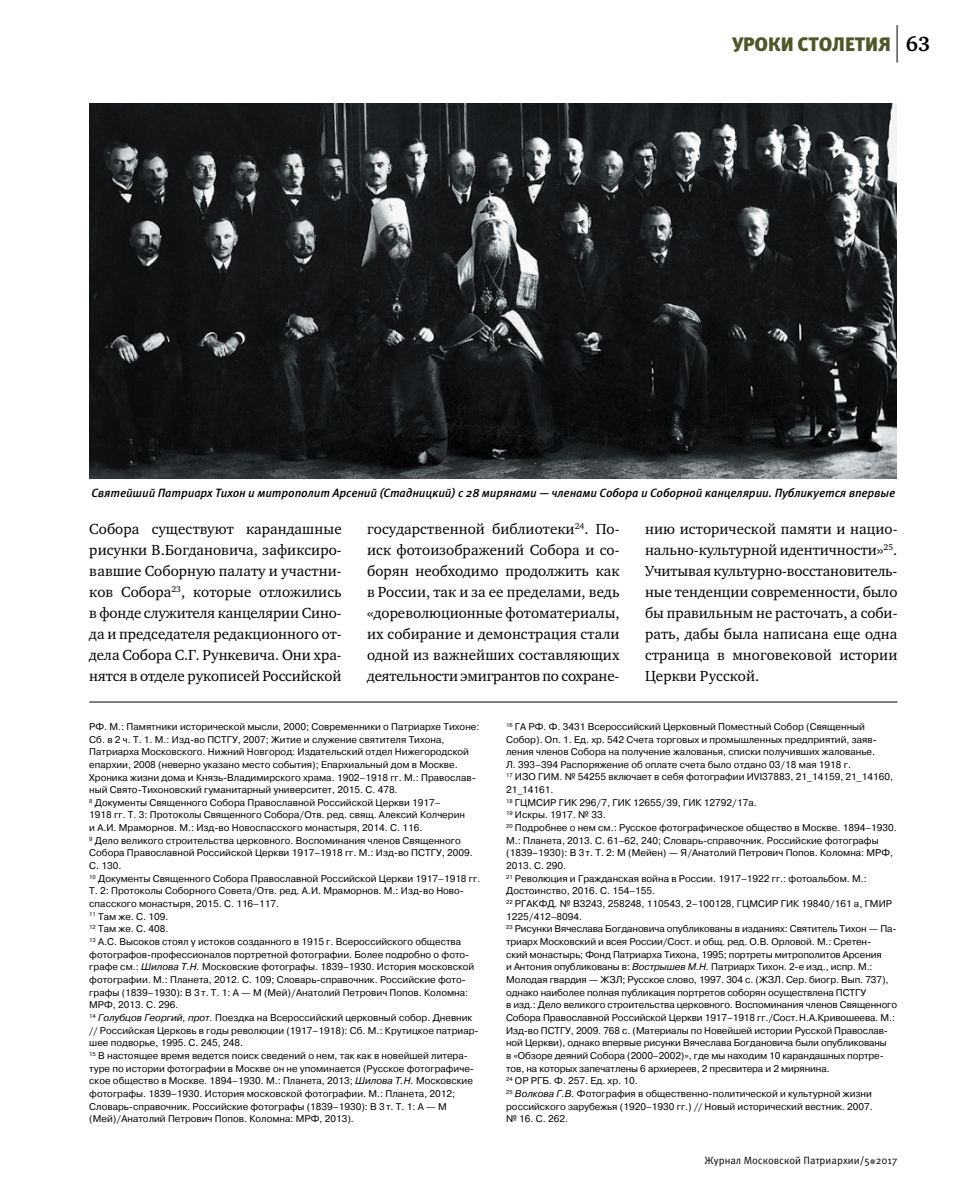
<style>
.page{position:relative;width:957px;height:1191px;background:#fff}
.page>*{position:absolute;margin:0;border:0;box-sizing:border-box;transform-origin:0 0}
.t1{font:700 21px "Charter ITC";color:#000}
.t2{font:900 19.5px "Meta Pro";letter-spacing:-.005em;color:#505628}
.t3{font:15px/21px "Charter ITC";color:#000;text-align:justify}
.t4{font:italic 500 12px "Meta Pro";letter-spacing:-.01em;color:#000}
.t5{font:10.5px "Meta Pro";color:#000}
.t6{font:9.75px/12.6px "Pragmatica";color:#000}
.s1{font-style:italic}
</style>
<div class="page">
<hr style="left:896px;top:25px;width:1px;height:38px;background:#000">
<svg style="left:870px;top:1159px;width:5px;height:5px"></svg>
<img style="left:89px;top:103px;width:807px;height:375px">
<hr style="left:89px;top:701px;width:808px;height:1px;background:#000">
<h2 class="t2" style="left:732px;top:32px;width:160px">УРОКИ СТОЛЕТИЯ</h2>
<h1 class="t1" style="left:906px;top:31px;width:26px">63</h1>
<p class="t4" style="left:91px;top:485px;width:805px">Святейший Патриарх Тихон и митрополит Арсений (Стадницкий) с 28 мирянами — членами Собора и Соборной канцелярии. Публикуется впервые</p>
<p class="t3" style="left:89px;top:518px;width:254px">Собора существуют карандашные рисунки В.Богдановича, зафиксиро&shy;вавшие Соборную палату и участни&shy;ков Собора<sup>23</sup>, которые отложились в фонде служителя канцелярии Сино&shy;да и председателя редакционного от&shy;дела Собора С.Г. Рункевича. Они хра&shy;нятся в отделе рукописей Российской</p>
<p class="t3" style="left:367px;top:518px;width:254px">государственной библиотеки<sup>24</sup>. По&shy;иск фотоизображений Собора и со&shy;борян необходимо продолжить как в России, так и за ее пределами, ведь «дореволюционные фотоматериалы, их собирание и демонстрация стали одной из важнейших составляющих деятельности эмигрантов по сохране-</p>
<p class="t3" style="left:645px;top:518px;width:254px">нию исторической памяти и нацио&shy;нально-культурной идентичности»<sup>25</sup>.<br>Учитывая культурно-восстановитель&shy;ные тенденции современности, было бы правильным не расточать, а соби&shy;рать, дабы была написана еще одна страница в многовековой истории Церкви Русской.</p>
<p class="t6" style="left:89px;top:720px;width:392px">РФ. М.: Памятники исторической мысли, 2000; Современники о Патриархе Тихоне:<br>Сб. в 2 ч. Т. 1. М.: Изд-во ПСТГУ, 2007; Житие и служение святителя Тихона, Патриарха Московского. Нижний Новгород: Издательский отдел Нижегородской епархии, 2008 (неверно указано место события); Епархиальный дом в Москве.<br>Хроника жизни дома и Князь-Владимирского храма. 1902–1918 гг. М.: Православ&shy;ный Свято-Тихоновский гуманитарный университет, 2015. С. 478.<br><sup>8</sup> Документы Священного Собора Православной Российской Церкви 1917–<br>1918 гг. Т. 3: Протоколы Священного Собора/Отв. ред. свящ. Алексий Колчерин<br>и А.И. Мраморнов. М.: Изд-во Новоспасского монастыря, 2014. С. 116.<br><sup>9</sup> Дело великого строительства церковного. Воспоминания членов Священного Собора Православной Российской Церкви 1917–1918 гг. М.: Изд-во ПСТГУ, 2009.<br>С. 130.<br><sup>10</sup> Документы Священного Собора Православной Российской Церкви 1917–1918 гг.<br>Т. 2: Протоколы Соборного Совета/Отв. ред. А.И. Мраморнов. М.: Изд-во Ново&shy;спасского монастыря, 2015. С. 116–117.<br><sup>11</sup> Там же. С. 109.<br><sup>12</sup> Там же. С. 408.<br><sup>13</sup> А.С. Высоков стоял у истоков созданного в 1915 г. Всероссийского общества фотографов-профессионалов портретной фотографии. Более подробно о фото&shy;графе см.: <span class="s1">Шилова Т.Н.</span> Московские фотографы. 1839–1930. История московской фотографии. М.: Планета, 2012. С. 109; Словарь-справочник. Российские фото&shy;графы (1839–1930): В 3т. Т. 1: А — М (Мей)/Анатолий Петрович Попов. Коломна:<br>МРФ, 2013. С. 296.<br><sup>14</sup> <span class="s1">Голубцов Георгий, прот.</span> Поездка на Всероссийский церковный собор. Дневник // Российская Церковь в годы революции (1917–1918): Сб. М.: Крутицкое патриар&shy;шее подворье, 1995. С. 245, 248.<br><sup>15</sup> В настоящее время ведется поиск сведений о нем, так как в новейшей литера&shy;туре по истории фотографии в Москве он не упоминается (Русское фотографиче&shy;ское общество в Москве. 1894–1930. М.: Планета, 2013; <span class="s1">Шилова Т.Н.</span> Московские фотографы. 1839–1930. История московской фотографии. М.: Планета, 2012; Словарь-справочник. Российские фотографы (1839–1930): В 3т. Т. 1: А — М (Мей)/Анатолий Петрович Попов. Коломна: МРФ, 2013).</p>
<p class="t6" style="left:506px;top:720px;width:392px"><sup>16</sup> ГА РФ. Ф. 3431 Всероссийский Церковный Поместный Собор (Священный Собор). Оп. 1. Ед. хр. 542 Счета торговых и промышленных предприятий, заяв&shy;ления членов Собора на получение жалованья, списки получивших жалованье.<br>Л. 393–394 Распоряжение об оплате счета было отдано 03/18 мая 1918 г.<br><sup>17</sup> ИЗО ГИМ. № 54255 включает в себя фотографии ИVI37883, 21_14159, 21_14160, 21_14161.<br><sup>18</sup> ГЦМСИР ГИК 296/7, ГИК 12655/39, ГИК 12792/17а.<br><sup>19</sup> Искры. 1917. № 33.<br><sup>20</sup> Подробнее о нем см.: Русское фотографическое общество в Москве. 1894–1930.<br>М.: Планета, 2013. С. 61–62, 240; Словарь-справочник. Российские фотографы (1839–1930): В 3т. Т. 2: М (Мейен) — Я/Анатолий Петрович Попов. Коломна: МРФ, 2013. С. 290.<br><sup>21</sup> Революция и Гражданская война в России. 1917–1922 гг.: фотоальбом. М.:<br>Достоинство, 2016. С. 154–155.<br><sup>22</sup> РГАКФД. № В3243, 258248, 110543, 2–100128, ГЦМСИР ГИК 19840/161 а, ГМИР 1225/412–8094.<br><sup>23</sup> Рисунки Вячеслава Богдановича опубликованы в изданиях: Святитель Тихон — Па&shy;триарх Московский и всея России/Сост. и общ. ред. О.В. Орловой. М.: Сретен-<br>ский монастырь; Фонд Патриарха Тихона, 1995; портреты митрополитов Арсения<br>и Антония опубликованы в: <span class="s1">Вострышев М.Н.</span> Патриарх Тихон. 2-е изд., испр. М.:<br>Молодая гвардия — ЖЗЛ; Русское слово, 1997. 304 с. (ЖЗЛ. Сер. биогр. Вып. 737), однако наиболее полная публикация портретов соборян осуществлена ПСТГУ<br>в изд.: Дело великого строительства церковного. Воспоминания членов Священного Собора Православной Российской Церкви 1917–1918 гг./Сост.Н.А.Кривошеева. М.:<br>Изд-во ПСТГУ, 2009. 768 с. (Материалы по Новейшей истории Русской Православ&shy;ной Церкви), однако впервые рисунки Вячеслава Богдановича были опубликованы<br>в «Обзоре деяний Собора (2000–2002)», где мы находим 10 карандашных портре&shy;тов, на которых запечатлены 6 архиереев, 2 пресвитера и 2 мирянина.<br><sup>24</sup> ОР РГБ. Ф. 257. Ед. хр. 10.<br><sup>25</sup> <span class="s1">Волкова Г.В.</span> Фотография в общественно-политической и культурной жизни российского зарубежья (1920–1930 гг.) // Новый исторический вестник. 2007.<br>№ 16. С. 262.</p>
<p class="t5" style="left:704px;top:1153px;width:194px">Журнал Московской Патриархии/5 2017</p>
</div>
